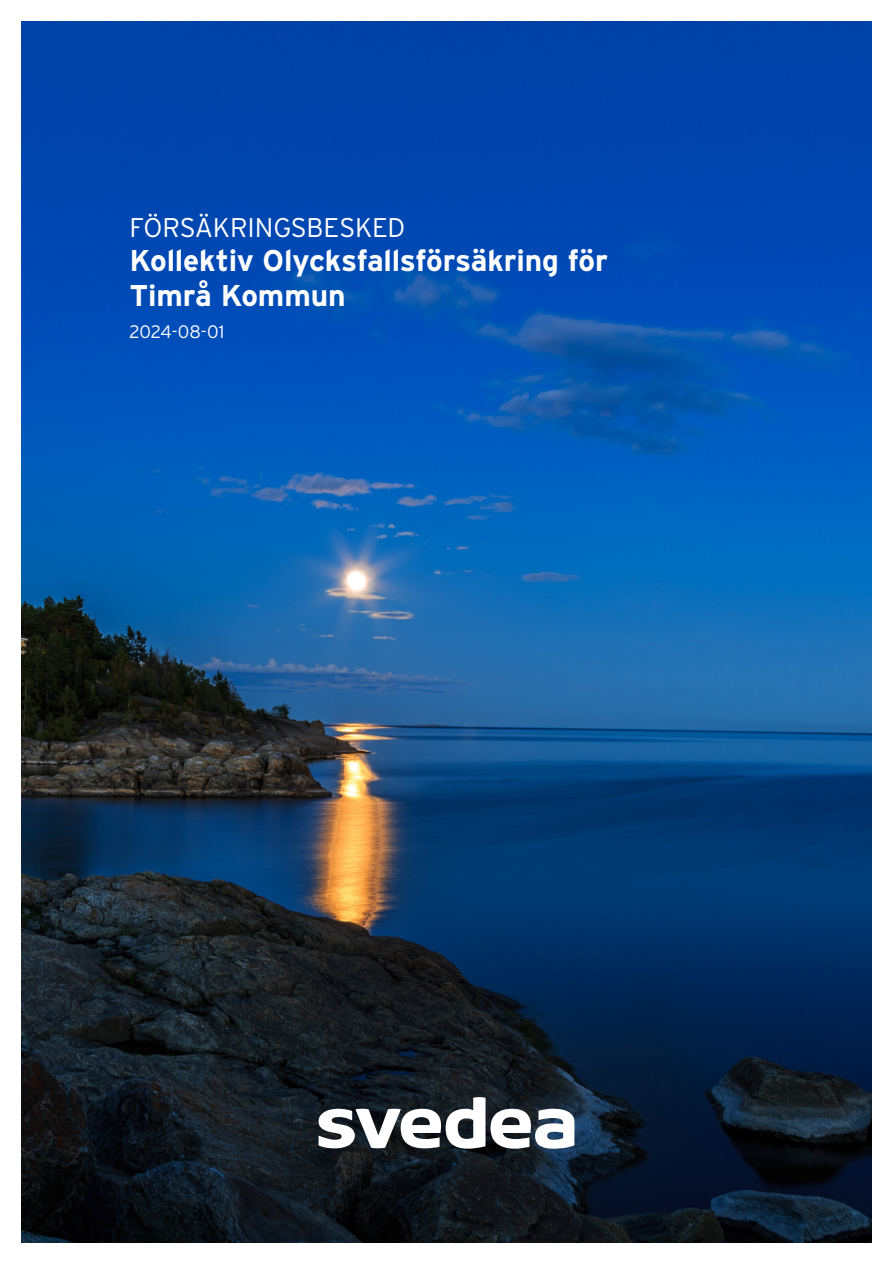
<style>
.page{position:relative;width:893px;height:1263px;background:#fff}
.page>*{position:absolute;margin:0;border:0;box-sizing:border-box;transform-origin:0 0}
.t1{font:700 30px "Interstate";letter-spacing:-.01em;color:#fff}
.t2{font:300 27px "Interstate";letter-spacing:-.01em;color:#fff}
.Rubrik_1{font:300 18px "Interstate";letter-spacing:-.015em;color:#fff}
</style>
<div class="page">
<img style="left:21px;top:21px;width:851px;height:1222px">
<svg style="left:491px;top:1109px;width:83px;height:40px"></svg>
<svg style="left:319px;top:1097px;width:166px;height:52px"></svg>
<p class="t2" style="left:130px;top:212px;width:277px">FÖRSÄKRINGSBESKED</p>
<p class="t1" style="left:130px;top:244px;width:480px">Kollektiv Olycksfallsförsäkring för</p>
<p class="t1" style="left:130px;top:279px;width:218px">Timrå Kommun</p>
<p class="Rubrik_1" style="left:130px;top:321px;width:96px">2024-08-01</p>
</div>
